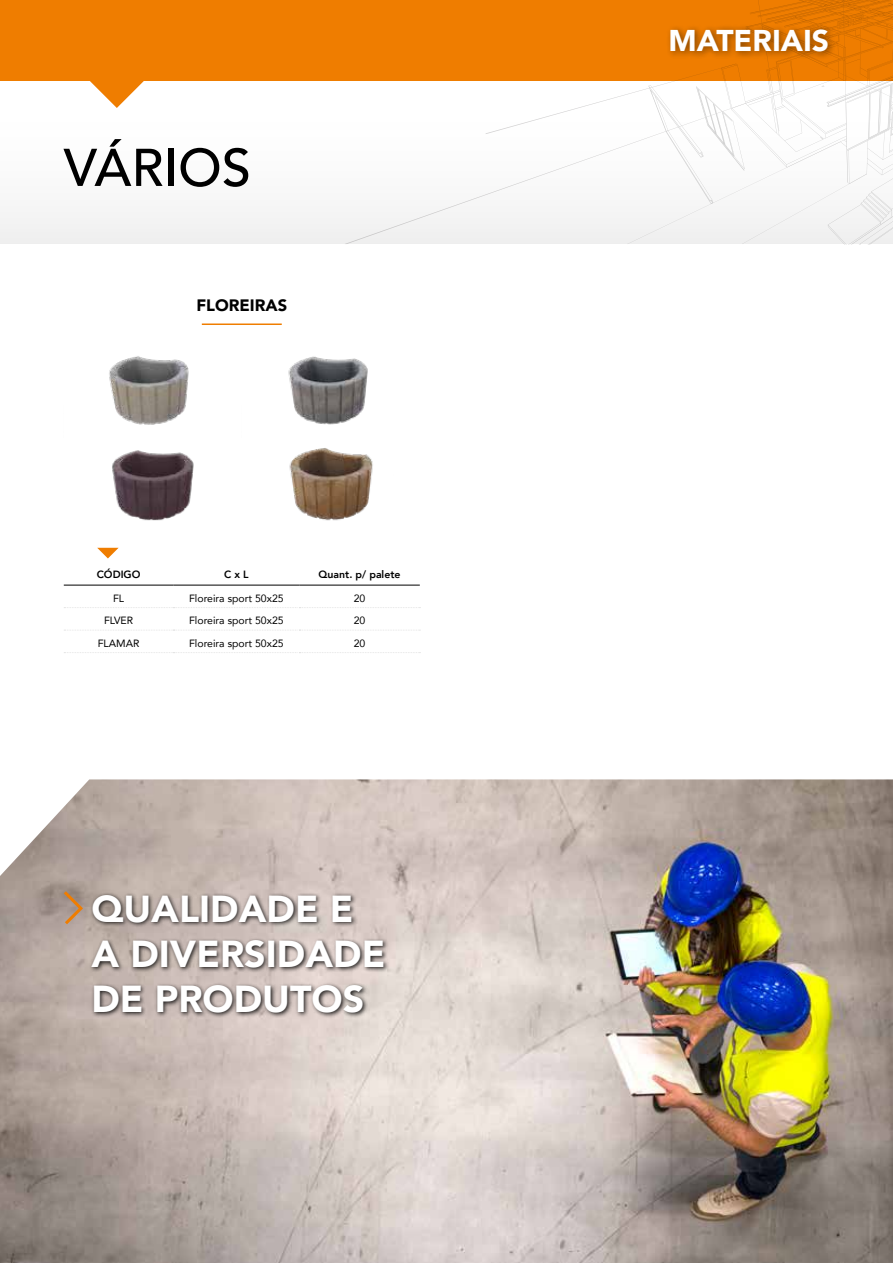
<style>
.page{position:relative;width:893px;height:1263px;background:#fff}
.page>*{position:absolute;margin:0;border:0;box-sizing:border-box;transform-origin:0 0}
.t1{font:500 52.5px "Avenir";color:#000}
.t2{font:900 37.5px/45px "Avenir";color:#fff}
.t3{font:900 30px "Avenir";color:#fff}
.t4{font:900 16.5px "Avenir";color:#000}
.t5{font:10.5px "Avenir";color:#000}
.t6{font:800 10.5px "Avenir";color:#000}
</style>
<div class="page">
<div style="left:0;top:0;width:893px;height:81px;background:#ef7d00"></div>
<div style="left:344px;top:194px;width:142px;height:50px;background:#f3f3f3"></div>
<svg style="left:486px;top:0;width:407px;height:244px"></svg>
<svg style="left:90px;top:81px;width:54px;height:27px"></svg>
<div style="left:665px;top:23px;width:171px;height:37px;background:#000;opacity:.45"></div>
<hr style="left:64px;top:585px;width:109px;height:1px;background:#000">
<hr style="left:173px;top:585px;width:126px;height:1px;background:#000">
<hr style="left:299px;top:585px;width:121px;height:1px;background:#000">
<svg style="left:64px;top:607px;width:356px;height:1px"></svg>
<svg style="left:64px;top:630px;width:356px;height:1px"></svg>
<svg style="left:64px;top:652px;width:356px;height:1px"></svg>
<svg style="left:97px;top:548px;width:22px;height:10px"></svg>
<hr style="left:202px;top:323px;width:80px;height:2px;background:#ef7d00">
<img style="left:109px;top:356px;width:259px;height:69px">
<img style="left:112px;top:450px;width:82px;height:71px">
<img style="left:289px;top:448px;width:84px;height:73px">
<img style="left:0;top:779px;width:893px;height:484px">
<div style="left:89px;top:892px;width:300px;height:126px;background:#000;opacity:.85"></div>
<svg style="left:61px;top:888px;width:24px;height:39px"></svg>
<h1 class="t1" style="left:64px;top:122px;width:189px">VÁRIOS</h1>
<h3 class="t4" style="left:196px;top:291px;width:92px">FLOREIRAS</h3>
<p class="t6" style="left:97px;top:566px;width:45px">CÓDIGO</p>
<p class="t6" style="left:224px;top:566px;width:26px">C x L</p>
<p class="t6" style="left:319px;top:566px;width:83px">Quant. p/ palete</p>
<p class="t5" style="left:113px;top:589px;width:13px">FL</p>
<p class="t5" style="left:189px;top:589px;width:96px">Floreira sport 50x25</p>
<p class="t5" style="left:354px;top:589px;width:13px">20</p>
<p class="t5" style="left:104px;top:612px;width:31px">FLVER</p>
<p class="t5" style="left:189px;top:612px;width:96px">Floreira sport 50x25</p>
<p class="t5" style="left:354px;top:612px;width:13px">20</p>
<p class="t5" style="left:98px;top:634px;width:43px">FLAMAR</p>
<p class="t5" style="left:189px;top:634px;width:96px">Floreira sport 50x25</p>
<p class="t5" style="left:354px;top:634px;width:13px">20</p>
<h2 class="t2" style="left:92px;top:885px;width:295px">QUALIDADE E<br>A DIVERSIDADE<br>DE PRODUTOS</h2>
<h3 class="t3" style="left:669px;top:15px;width:162px">MATERIAIS</h3>
</div>
